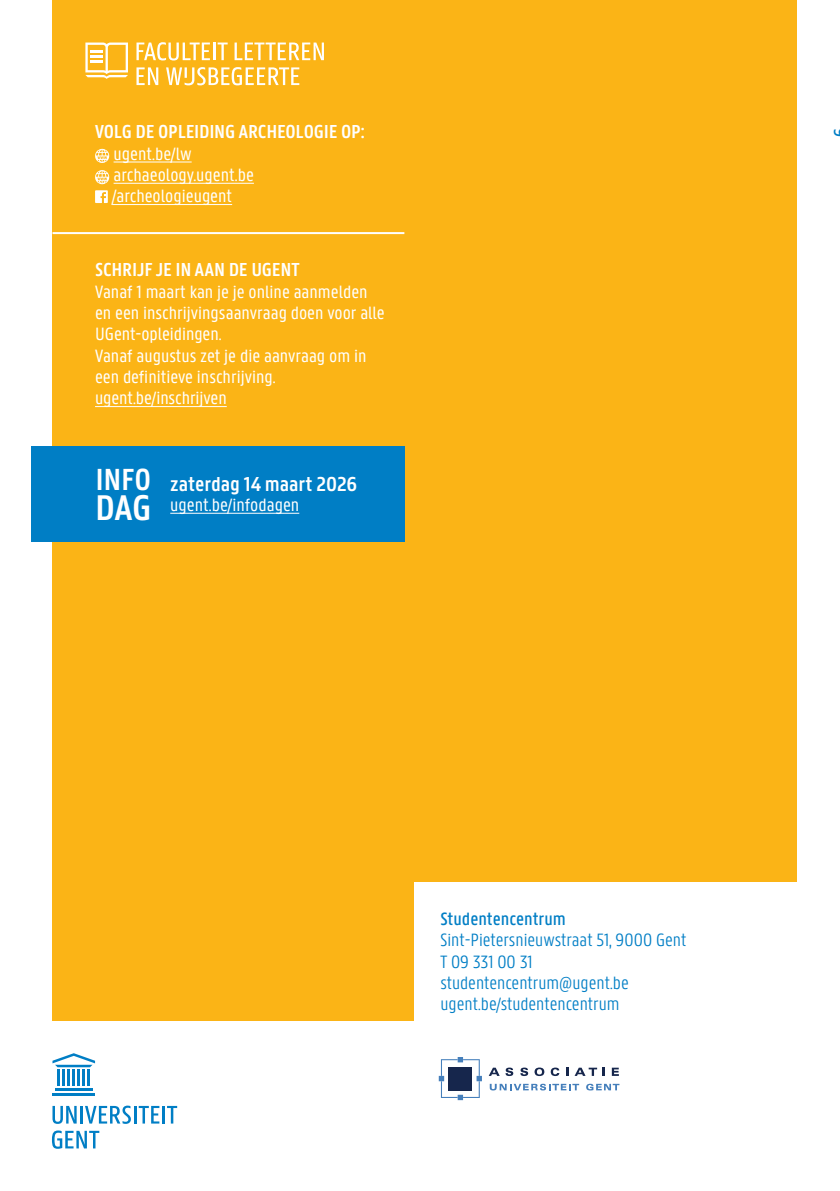
<style>
.page{position:relative;width:840px;height:1191px;background:#fff}
.page>*{position:absolute;margin:0;border:0;box-sizing:border-box;transform-origin:0 0}
.t1{font:600 38px "U Gent Panno Text";color:#fff}
.t2{font:600 32.4px "U Gent Panno Text";color:#fff}
.t3{font:600 21.6px "U Gent Panno Text";letter-spacing:-.005em;color:#fff}
.t4{font:600 20px "U Gent Panno Text";letter-spacing:-.01em;color:#fff}
.t5{font:19px/21.2px "U Gent Panno Text";color:#fff}
.t6{font:300 19px/21.2px "U Gent Panno Text";color:#007ec5}
.t7{font:500 19px "U Gent Panno Text";color:#007ec5}
</style>
<div class="page">
<div style="left:52px;top:0;width:745px;height:1020px;background:#fbb416"></div>
<svg style="left:438px;top:1057px;width:43px;height:43px"></svg>
<svg style="left:488px;top:1067px;width:11px;height:9px"></svg>
<svg style="left:505px;top:1067px;width:8px;height:9px"></svg>
<svg style="left:520px;top:1067px;width:8px;height:9px"></svg>
<svg style="left:534px;top:1067px;width:10px;height:9px"></svg>
<svg style="left:550px;top:1067px;width:9px;height:9px"></svg>
<svg style="left:566px;top:1067px;width:2px;height:9px"></svg>
<svg style="left:574px;top:1067px;width:22px;height:9px"></svg>
<svg style="left:602px;top:1067px;width:2px;height:9px"></svg>
<svg style="left:611px;top:1067px;width:7px;height:9px"></svg>
<svg style="left:489px;top:1083px;width:90px;height:7px"></svg>
<svg style="left:586px;top:1083px;width:33px;height:7px"></svg>
<hr style="left:72px;top:1069px;width:3px;height:17px;background:#007ec5">
<hr style="left:67px;top:1069px;width:3px;height:17px;background:#007ec5">
<hr style="left:62px;top:1069px;width:3px;height:17px;background:#007ec5">
<hr style="left:57px;top:1069px;width:3px;height:17px;background:#007ec5">
<hr style="left:77px;top:1069px;width:3px;height:17px;background:#007ec5">
<hr style="left:82px;top:1069px;width:3px;height:17px;background:#007ec5">
<hr style="left:87px;top:1069px;width:3px;height:17px;background:#007ec5">
<hr style="left:55px;top:1088px;width:37px;height:3px;background:#007ec5">
<hr style="left:52px;top:1093px;width:43px;height:3px;background:#007ec5">
<svg style="left:52px;top:1053px;width:43px;height:14px"></svg>
<svg style="left:52px;top:1106px;width:25px;height:17px"></svg>
<hr style="left:80px;top:1106px;width:3px;height:17px;background:#007ec5">
<svg style="left:85px;top:1105px;width:74px;height:18px"></svg>
<hr style="left:162px;top:1106px;width:3px;height:17px;background:#007ec5">
<svg style="left:167px;top:1106px;width:10px;height:17px"></svg>
<svg style="left:52px;top:1130px;width:47px;height:18px"></svg>
<div style="left:414px;top:882px;width:424px;height:160px;background:#fff"></div>
<svg style="left:85px;top:43px;width:43px;height:36px"></svg>
<svg style="left:136px;top:42px;width:91px;height:18px"></svg>
<svg style="left:234px;top:43px;width:90px;height:17px"></svg>
<svg style="left:136px;top:67px;width:22px;height:18px"></svg>
<svg style="left:166px;top:67px;width:133px;height:18px"></svg>
<hr style="left:113px;top:161px;width:78px;height:1px;background:#fff">
<hr style="left:113px;top:183px;width:141px;height:1px;background:#fff">
<hr style="left:112px;top:204px;width:120px;height:1px;background:#fff">
<svg style="left:95px;top:149px;width:14px;height:14px"></svg>
<svg style="left:95px;top:170px;width:14px;height:14px"></svg>
<svg style="left:95px;top:190px;width:13px;height:13px"></svg>
<hr style="left:52px;top:232px;width:352px;height:2px;background:#fff">
<hr style="left:95px;top:406px;width:132px;height:1px;background:#fff">
<div style="left:31px;top:446px;width:373px;height:96px;background:#007ec5"></div>
<hr style="left:170px;top:513px;width:129px;height:1px;background:#fff">
<p class="t4" style="left:95px;top:120px;width:271px">VOLG DE OPLEIDING ARCHEOLOGIE OP:</p>
<p class="t5" style="left:112px;top:143px;width:143px">ugent.be/lw archaeology.ugent.be /archeologieugent</p>
<p class="t4" style="left:95px;top:258px;width:206px">SCHRIJF JE IN AAN DE UGENT</p>
<p class="t5" style="left:95px;top:281px;width:291px">Vanaf 1 maart kan je je online aanmelden en een inschrijvingsaanvraag doen voor alle UGent-opleidingen.<br>Vanaf augustus zet je die aanvraag om in een definitieve inschrijving. ugent.be/inschrijven</p>
<h2 class="t2" style="left:95px;top:459px;width:57px">INFO</h2>
<h1 class="t1" style="left:95px;top:485px;width:58px">DAG</h1>
<p class="t3" style="left:170px;top:470px;width:188px">zaterdag 14 maart 2026</p>
<p class="t5" style="left:170px;top:494px;width:130px">ugent.be/infodagen</p>
<p class="t7" style="left:440px;top:907px;width:127px">Studentencentrum</p>
<p class="t6" style="left:440px;top:929px;width:247px">Sint-Pietersnieuwstraat 51, 9000 Gent<br>T 09 331 00 31 studentencentrum@ugent.be ugent.be/studentencentrum</p>
</div>
